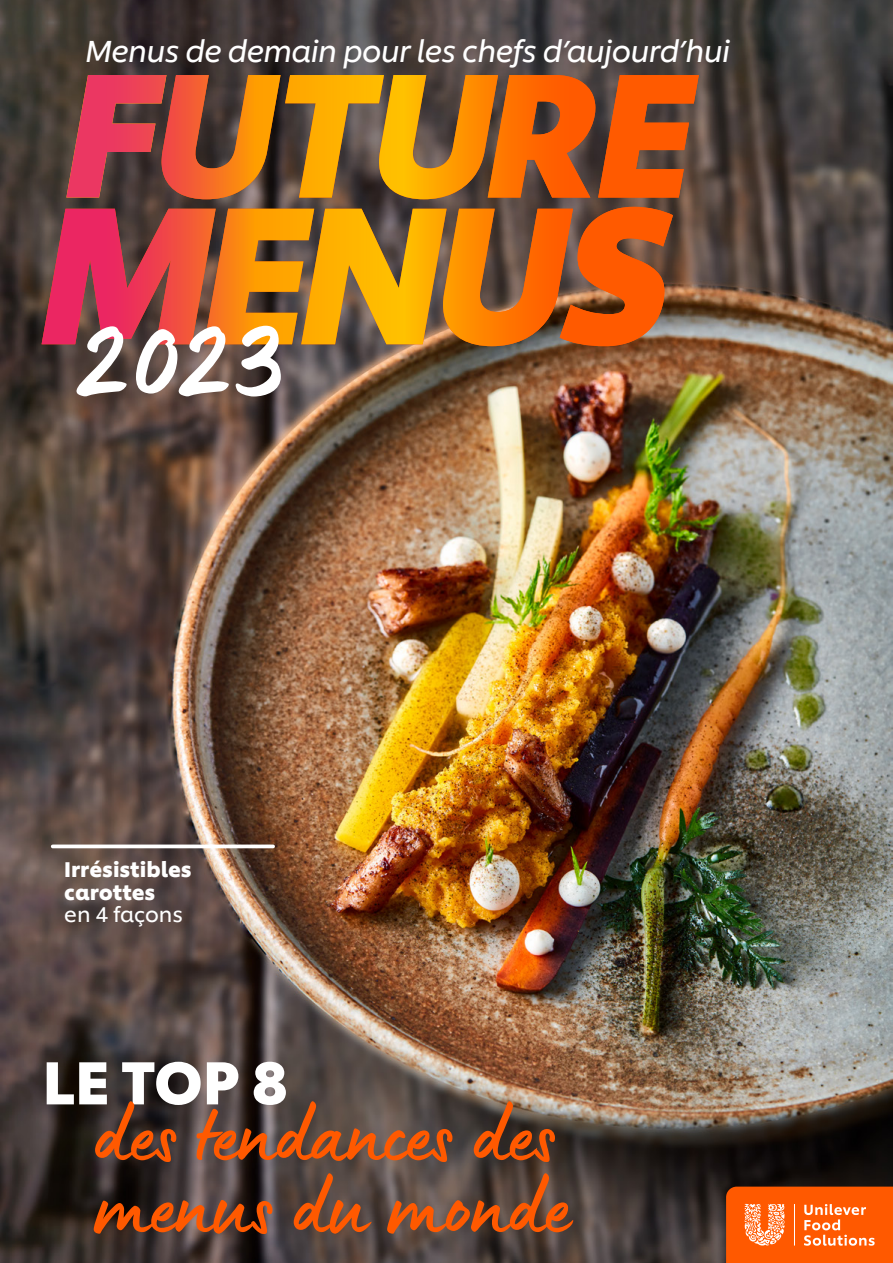
<style>
.page{position:relative;width:893px;height:1263px;background:#fff}
.page>*{position:absolute;margin:0;border:0;box-sizing:border-box;transform-origin:0 0}
.t1{font:90px/72px "Lumios Marker";color:#ff5900}
.t2{font:700 59.25px "Unilever Shilling";color:#fff}
.t3{font:italic 30px "Unilever Shilling";letter-spacing:-.02em;color:#fff}
.t4{font:700 21px/22.5px "Unilever Shilling";color:#fff}
.t5{font:21px "Unilever Shilling";color:#fff}
</style>
<div class="page">
<img style="left:0;top:0;width:893px;height:1263px">
<svg style="left:53px;top:844px;width:220px;height:4px"></svg>
<svg style="left:726px;top:1186px;width:167px;height:77px;background:#fc6a1c"></svg>
<img style="left:66px;top:75px;width:96px;height:123px">
<img style="left:162px;top:75px;width:119px;height:124px">
<img style="left:285px;top:75px;width:94px;height:123px">
<img style="left:379px;top:75px;width:119px;height:124px">
<img style="left:488px;top:75px;width:107px;height:123px">
<img style="left:598px;top:75px;width:101px;height:123px">
<img style="left:42px;top:207px;width:631px;height:189px">
<p class="t3" style="left:85px;top:30px;width:647px">Menus de demain pour les chefs d’aujourd’hui</p>
<p class="t4" style="left:64px;top:856px;width:129px">Irrésistibles carottes</p>
<p class="t5" style="left:64px;top:899px;width:120px">en 4 façons</p>
<h2 class="t2" style="left:43px;top:1036px;width:247px">LE TOP 8</h2>
<h1 class="t1" style="left:93px;top:1092px;width:477px">des tendances des menus du monde</h1>
</div>
